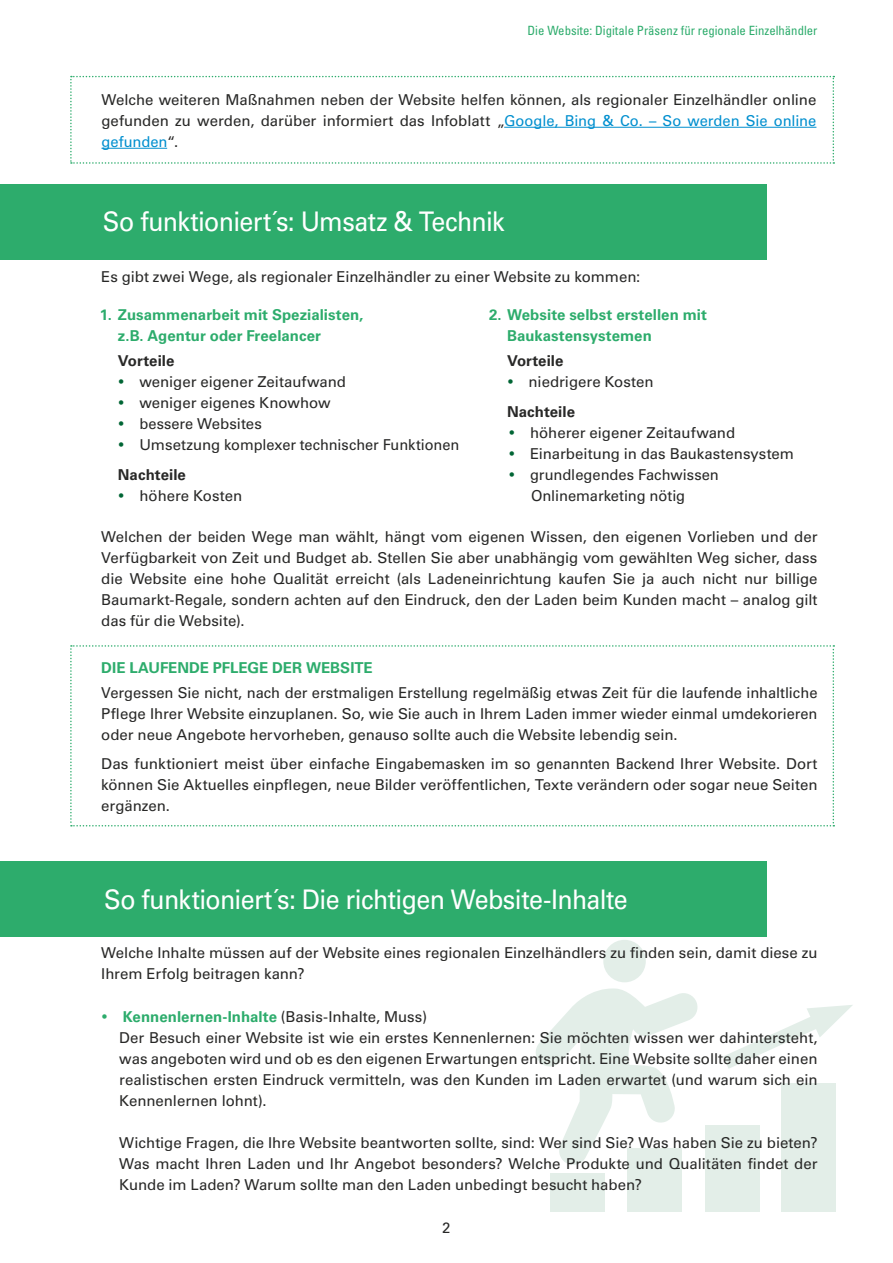
<style>
.page{position:relative;width:893px;height:1263px;background:#fff}
.page>*{position:absolute;margin:0;border:0;box-sizing:border-box;transform-origin:0 0}
.t1{font:27px "Univers LT Std";letter-spacing:-.025em;color:#fff;scale:.93 1}
.t2{font:15px/21px "Univers LT Std";color:#282827}
.t3{font:700 15px/21px "Univers LT Std";letter-spacing:.005em;color:#2dac6c}
.t4{font:700 15px "Univers LT Std";letter-spacing:.005em;color:#282827}
.t5{font:condensed 12.75px "Univers LT Std";color:#2dac6c}
.s1{color:#008fcf}
.s2{color:#006534}
.s3{font-weight:700}
.s4{color:#2dac6c}
.s5{font-weight:700;color:#2dac6c}
</style>
<div class="page">
<svg style="left:70px;top:76px;width:764px;height:88px"></svg>
<svg style="left:70px;top:645px;width:764px;height:181px"></svg>
<hr style="left:504px;top:127px;width:312px;height:1px;background:#008fcf">
<hr style="left:101px;top:148px;width:66px;height:1px;background:#008fcf">
<div style="left:550px;top:1173px;width:55px;height:38px;background:#e3eee8"></div>
<div style="left:627px;top:1148px;width:54px;height:63px;background:#e3eee8"></div>
<div style="left:705px;top:1125px;width:54px;height:86px;background:#e3eee8"></div>
<div style="left:781px;top:1083px;width:55px;height:128px;background:#e3eee8"></div>
<div style="left:603px;top:940px;width:43px;height:42px;background:#e3eee8;border-radius:50%"></div>
<svg style="left:536px;top:988px;width:162px;height:179px"></svg>
<svg style="left:723px;top:1005px;width:130px;height:64px"></svg>
<div style="left:0;top:184px;width:766px;height:75px;background:#2dac6c"></div>
<div style="left:0;top:861px;width:766px;height:76px;background:#2dac6c"></div>
<p class="t5" style="left:527px;top:23px;width:291px">Die Website: Digitale Präsenz für regionale Einzelhändler</p>
<p class="t2" style="left:101px;top:89px;width:716px;text-align:justify">Welche weiteren Maßnahmen neben der Website helfen können, als regionaler Einzelhändler online gefunden zu werden, darüber informiert das Infoblatt „<span class="s1">Google, Bing &amp; Co. – So werden Sie online gefunden</span>“.</p>
<h1 class="t1" style="left:103px;top:206px;width:434px">So funktioniert´s: Umsatz &amp; Technik</h1>
<p class="t2" style="left:101px;top:266px;width:541px">Es gibt zwei Wege, als regionaler Einzelhändler zu einer Website zu kommen:</p>
<p class="t3" style="left:118px;top:304px;width:247px;text-indent:-18px">1. Zusammenarbeit mit Spezialisten, z.B. Agentur oder Freelancer</p>
<p class="t4" style="left:118px;top:352px;width:58px">Vorteile</p>
<p class="t2" style="left:118px;top:372px;width:230px"><span class="s2">•</span> weniger eigener Zeitaufwand</p>
<p class="t2" style="left:118px;top:393px;width:214px"><span class="s2">•</span> weniger eigenes Knowhow</p>
<p class="t2" style="left:118px;top:414px;width:145px"><span class="s2">•</span> bessere Websites</p>
<p class="t2" style="left:118px;top:430px;width:343px;line-height:29.5px"><span class="s2">•</span> Umsetzung komplexer technischer Funktionen<br><span class="s3">Nachteile</span></p>
<p class="t2" style="left:118px;top:485px;width:126px"><span class="s2">•</span> höhere Kosten</p>
<p class="t3" style="left:507px;top:304px;width:201px;text-indent:-18px">2. Website selbst erstellen mit<br>Baukastensystemen</p>
<p class="t4" style="left:507px;top:352px;width:58px">Vorteile</p>
<p class="t2" style="left:507px;top:367px;width:148px;line-height:29.5px"><span class="s2">•</span> niedrigere Kosten<br><span class="s3">Nachteile</span></p>
<p class="t2" style="left:508px;top:422px;width:228px"><span class="s2">•</span> höherer eigener Zeitaufwand</p>
<p class="t2" style="left:508px;top:443px;width:287px"><span class="s2">•</span> Einarbeitung in das Baukastensystem</p>
<p class="t2" style="left:531px;top:464px;width:189px;text-indent:-22px"><span class="s2">•</span> grundlegendes Fachwissen<br>Onlinemarketing nötig</p>
<p class="t2" style="left:101px;top:526px;width:718px;text-align:justify">Welchen der beiden Wege man wählt, hängt vom eigenen Wissen, den eigenen Vorlieben und der Verfügbarkeit von Zeit und Budget ab. Stellen Sie aber unabhängig vom gewählten Weg sicher, dass die Website eine hohe Qualität erreicht (als Ladeneinrichtung kaufen Sie ja auch nicht nur billige Baumarkt-Regale, sondern achten auf den Eindruck, den der Laden beim Kunden macht – analog gilt das für die Website).</p>
<p class="t3" style="left:101px;top:657px;width:273px">DIE LAUFENDE PFLEGE DER WEBSITE</p>
<p class="t2" style="left:101px;top:682px;width:718px;text-align:justify">Vergessen Sie nicht, nach der erstmaligen Erstellung regelmäßig etwas Zeit für die laufende inhaltliche Pflege Ihrer Website einzuplanen. So, wie Sie auch in Ihrem Laden immer wieder einmal umdekorieren oder neue Angebote hervorheben, genauso sollte auch die Website lebendig sein.</p>
<p class="t2" style="left:101px;top:753px;width:718px;text-align:justify">Das funktioniert meist über einfache Eingabemasken im so genannten Backend Ihrer Website. Dort können Sie Aktuelles einpflegen, neue Bilder veröffentlichen, Texte verändern oder sogar neue Seiten ergänzen.</p>
<h1 class="t1" style="left:104px;top:883px;width:564px">So funktioniert´s: Die richtigen Website-Inhalte</h1>
<p class="t2" style="left:101px;top:942px;width:718px">Welche Inhalte müssen auf der Website eines regionalen Einzelhändlers zu finden sein, damit diese zu<br>Ihrem Erfolg beitragen kann?</p>
<p class="t2" style="left:119px;top:1006px;width:700px;text-indent:-18px"><span class="s4">•</span> <span class="s5">Kennenlernen-Inhalte</span> (Basis-Inhalte, Muss)<br>Der Besuch einer Website ist wie ein erstes Kennenlernen: Sie möchten wissen wer dahintersteht, was angeboten wird und ob es den eigenen Erwartungen entspricht. Eine Website sollte daher einen realistischen ersten Eindruck vermitteln, was den Kunden im Laden erwartet (und warum sich ein Kennenlernen lohnt).</p>
<p class="t2" style="left:119px;top:1132px;width:700px;text-align:justify">Wichtige Fragen, die Ihre Website beantworten sollte, sind: Wer sind Sie? Was haben Sie zu bieten?<br>Was macht Ihren Laden und Ihr Angebot besonders? Welche Produkte und Qualitäten findet der Kunde im Laden? Warum sollte man den Laden unbedingt besucht haben?</p>
<p class="t2" style="left:442px;top:1217px;width:10px">2</p>
</div>
